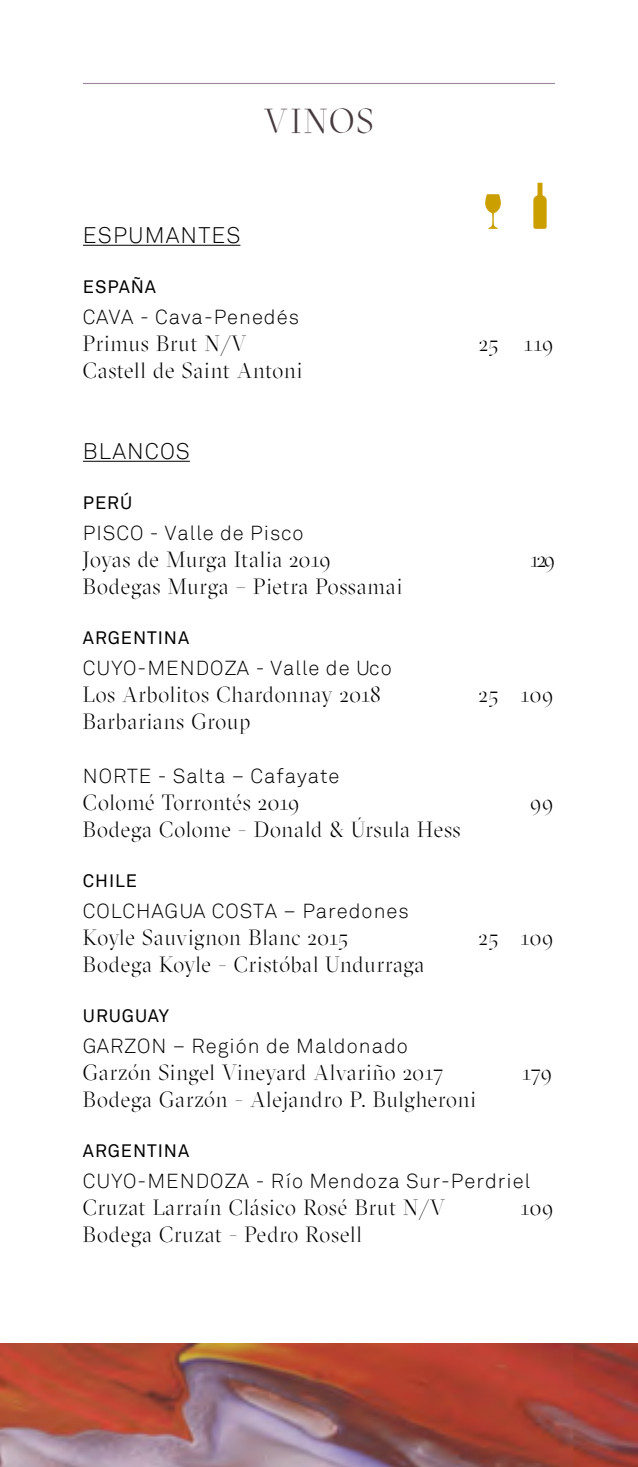
<style>
.page{position:relative;width:638px;height:1467px;background:#fff}
.page>*{position:absolute;margin:0;border:0;box-sizing:border-box;transform-origin:0 0}
.t1{font:300 33.75px "GT Sectra Display";letter-spacing:.07em;color:#473b3e}
.t2{font:300 22.5px "Akkurat";letter-spacing:.05em;color:#000}
.t3{font:300 21.38px "GT Sectra Display";letter-spacing:.04em;color:#000}
.t4{font:300 20.25px "Akkurat";letter-spacing:.05em;color:#000}
.t5{font:18px "Akkurat";letter-spacing:.05em;color:#000}
</style>
<div class="page">
<hr style="left:83px;top:83px;width:472px;height:1px;background:#9d849f">
<hr style="left:83px;top:245px;width:157px;height:1px;background:#000">
<hr style="left:83px;top:461px;width:107px;height:1px;background:#000">
<img style="left:0;top:1343px;width:638px;height:124px">
<svg style="left:533px;top:183px;width:13px;height:46px"></svg>
<svg style="left:485px;top:194px;width:16px;height:35px"></svg>
<h1 class="t1" style="left:264px;top:101px;width:111px">VINOS</h1>
<p class="t2" style="left:83px;top:222px;width:159px">ESPUMANTES</p>
<p class="t5" style="left:83px;top:276px;width:75px">ESPAÑA</p>
<p class="t4" style="left:83px;top:305px;width:218px">CAVA - Cava-Penedés</p>
<p class="t3" style="left:83px;top:330px;width:165px">Primus Brut N/V</p>
<p class="t3" style="left:479px;top:330px;width:76px">25 119</p>
<p class="t3" style="left:83px;top:357px;width:221px">Castell de Saint Antoni</p>
<p class="t2" style="left:83px;top:438px;width:108px">BLANCOS</p>
<p class="t5" style="left:83px;top:492px;width:51px">PERÚ</p>
<p class="t4" style="left:83px;top:521px;width:222px">PISCO - Valle de Pisco</p>
<p class="t3" style="left:83px;top:546px;width:249px">Joyas de Murga Italia 2019</p>
<p class="t3" style="left:530px;top:546px;width:26px">129</p>
<p class="t3" style="left:83px;top:573px;width:321px">Bodegas Murga – Pietra Possamai</p>
<p class="t5" style="left:83px;top:627px;width:108px">ARGENTINA</p>
<p class="t4" style="left:83px;top:656px;width:310px">CUYO-MENDOZA - Valle de Uco</p>
<p class="t3" style="left:83px;top:681px;width:299px">Los Arbolitos Chardonnay 2018</p>
<p class="t3" style="left:479px;top:681px;width:76px">25 109</p>
<p class="t3" style="left:83px;top:708px;width:169px">Barbarians Group</p>
<p class="t4" style="left:83px;top:764px;width:258px">NORTE - Salta – Cafayate</p>
<p class="t3" style="left:83px;top:789px;width:218px">Colomé Torrontés 2019</p>
<p class="t3" style="left:530px;top:789px;width:24px">99</p>
<p class="t3" style="left:83px;top:816px;width:379px">Bodega Colome - Donald &amp; Úrsula Hess</p>
<p class="t5" style="left:83px;top:870px;width:56px">CHILE</p>
<p class="t4" style="left:83px;top:899px;width:327px">COLCHAGUA COSTA – Paredones</p>
<p class="t3" style="left:83px;top:924px;width:266px">Koyle Sauvignon Blanc 2015</p>
<p class="t3" style="left:479px;top:924px;width:76px">25 109</p>
<p class="t3" style="left:83px;top:951px;width:343px">Bodega Koyle - Cristóbal Undurraga</p>
<p class="t5" style="left:83px;top:1005px;width:88px">URUGUAY</p>
<p class="t4" style="left:83px;top:1034px;width:326px">GARZON – Región de Maldonado</p>
<p class="t3" style="left:83px;top:1059px;width:361px">Garzón Singel Vineyard Alvariño 2017</p>
<p class="t3" style="left:522px;top:1059px;width:31px">179</p>
<p class="t3" style="left:83px;top:1086px;width:394px">Bodega Garzón - Alejandro P. Bulgheroni</p>
<p class="t5" style="left:83px;top:1140px;width:108px">ARGENTINA</p>
<p class="t4" style="left:83px;top:1169px;width:449px">CUYO-MENDOZA - Río Mendoza Sur-Perdriel</p>
<p class="t3" style="left:83px;top:1194px;width:363px">Cruzat Larraín Clásico Rosé Brut N/V</p>
<p class="t3" style="left:521px;top:1194px;width:34px">109</p>
<p class="t3" style="left:83px;top:1221px;width:280px">Bodega Cruzat - Pedro Rosell</p>
</div>
